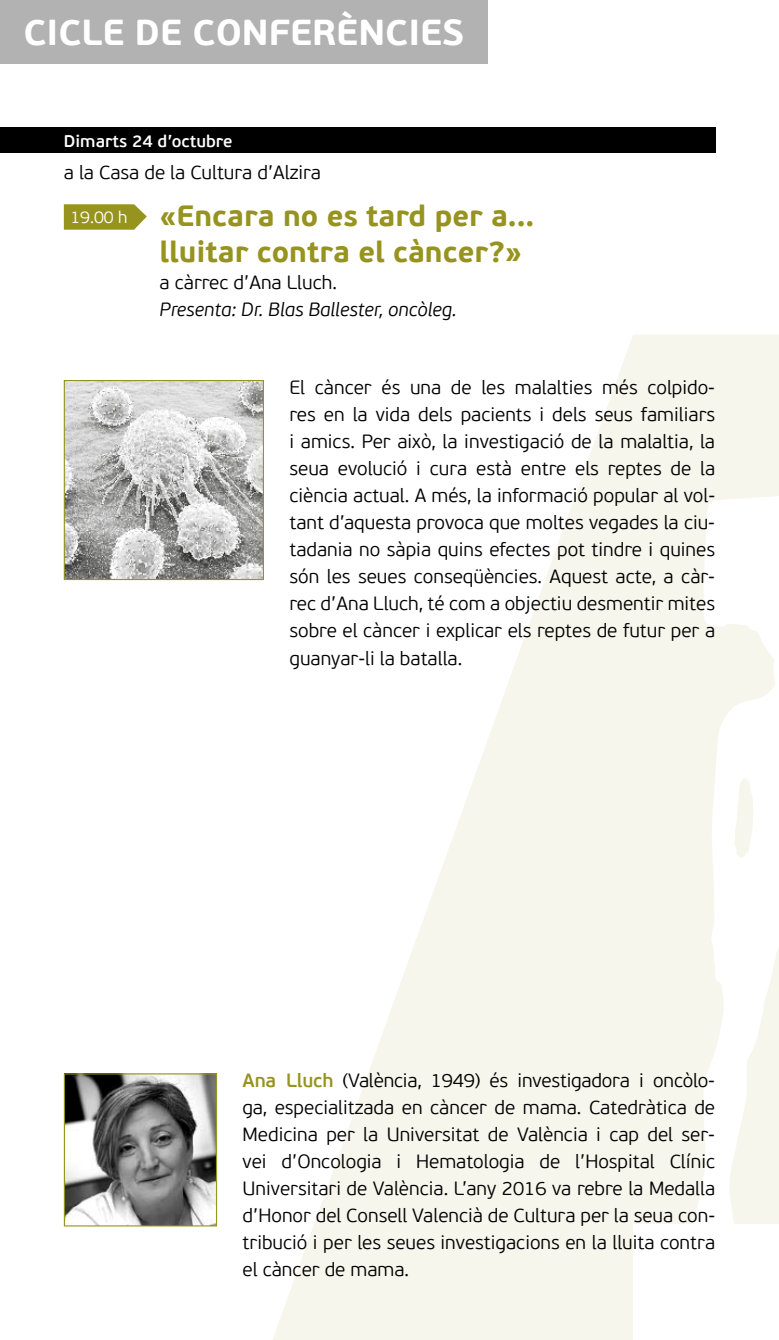
<style>
.page{position:relative;width:779px;height:1340px;background:#fff}
.page>*{position:absolute;margin:0;border:0;box-sizing:border-box;transform-origin:0 0}
.t1{font:700 36px "PF Beau Sans Pro";color:#fff}
.t2{font:700 29.25px/36px "PF Beau Sans Pro";color:#96931f}
.t3{font:300 19.12px/27px "PF Beau Sans Pro";color:#000;text-align:justify}
.t4{font:italic 300 19.12px "PF Beau Sans Pro";color:#000}
.t5{font:600 16.88px "PF Beau Sans Pro";color:#fff}
.t6{font:300 16.88px "PF Beau Sans Pro";color:#fff}
.s1{font-weight:600;color:#96931f}
</style>
<div class="page">
<svg style="left:273px;top:335px;width:505px;height:1004px;fill:#f7f6ed"></svg>
<div style="left:0;top:128px;width:714px;height:25px;background:#000"></div>
<img style="left:66px;top:1075px;width:149px;height:149px">
<div style="left:64px;top:1073px;width:153px;height:153px;border:1px solid #96931f"></div>
<svg style="left:64px;top:204px;width:83px;height:26px;background:#a09d35"></svg>
<div style="left:0;top:0;width:487px;height:64px;background:#b3b2b2"></div>
<img style="left:66px;top:382px;width:196px;height:196px">
<div style="left:64px;top:380px;width:200px;height:200px;border:1px solid #96931f"></div>
<h1 class="t1" style="left:23px;top:11px;width:441px">CICLE DE CONFERÈNCIES</h1>
<p class="t5" style="left:64px;top:131px;width:170px">Dimarts 24 d’octubre</p>
<p class="t3" style="left:64px;top:159px;width:258px">a la Casa de la Cultura d’Alzira</p>
<h2 class="t2" style="left:159px;top:198px;width:376px">«Encara no es tard per a... lluitar contra el càncer?»</h2>
<p class="t3" style="left:159px;top:269px;width:179px">a càrrec d’Ana Lluch.</p>
<p class="t4" style="left:159px;top:299px;width:298px">Presenta: Dr. Blas Ballester, oncòleg.</p>
<p class="t6" style="left:70px;top:208px;width:59px">19.00 h</p>
<p class="t3" style="left:289px;top:374px;width:427px">El càncer és una de les malalties més colpido&shy;res en la vida dels pacients i dels seus familiars i amics. Per això, la investigació de la malaltia, la seua evolució i cura està entre els reptes de la ciència actual. A més, la informació popular al vol&shy;tant d’aquesta provoca que moltes vegades la ciu&shy;tadania no sàpia quins efectes pot tindre i quines són les seues conseqüències. Aquest acte, a càr&shy;rec d’Ana Lluch, té com a objectiu desmentir mites sobre el càncer i explicar els reptes de futur per a guanyar-li la batalla.</p>
<p class="t3" style="left:242px;top:1067px;width:474px"><span class="s1">Ana Lluch</span> (València, 1949) és investigadora i oncòlo&shy;ga, especialitzada en càncer de mama. Catedràtica de Medicina per la Universitat de València i cap del ser&shy;vei d’Oncologia i Hematologia de l’Hospital Clínic Universitari de València. L’any 2016 va rebre la Medalla d’Honor del Consell Valencià de Cultura per la seua con&shy;tribució i per les seues investigacions en la lluita contra el càncer de mama.</p>
</div>
